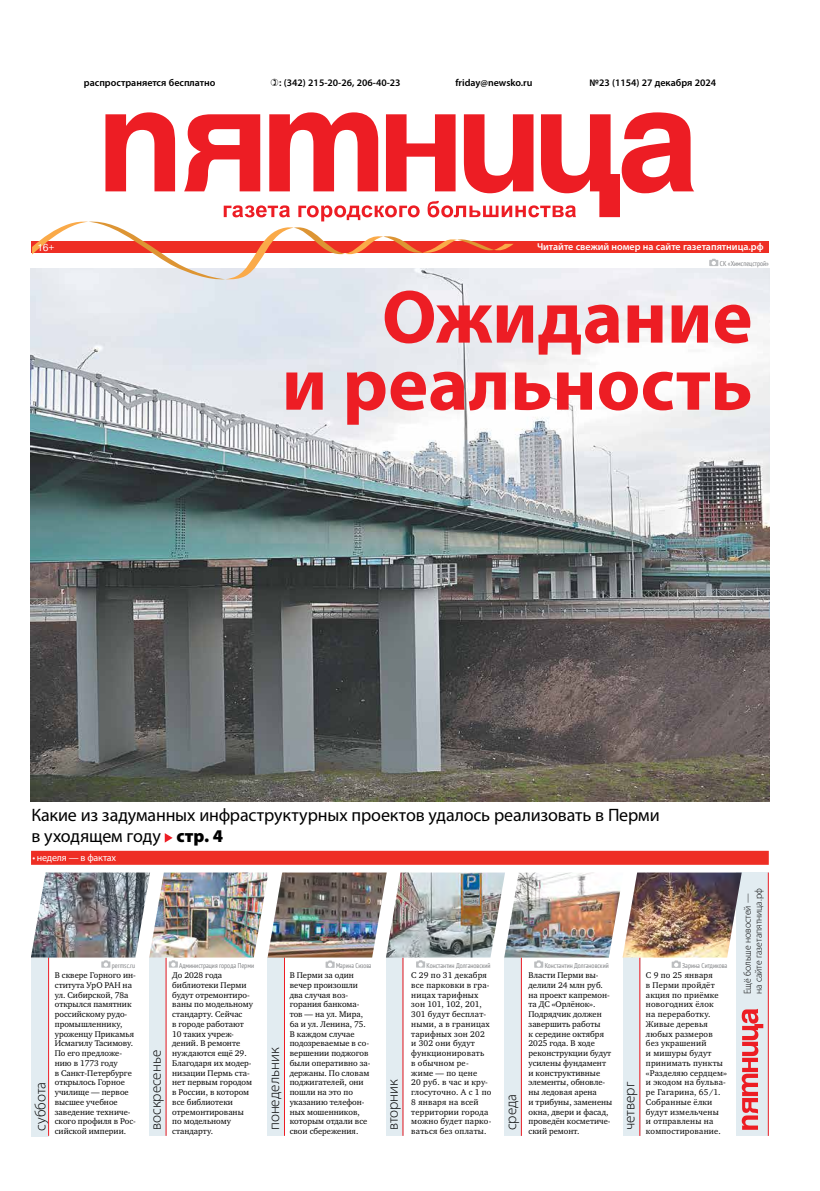
<style>
.page{position:relative;width:820px;height:1191px;background:#fff}
.page>*{position:absolute;margin:0;border:0;box-sizing:border-box;transform-origin:0 0}
.t1{font:700 76px/67px "Myriad Pro";color:#ed1d24;text-align:right}
.t2{font:18px/20.4px "Myriad Pro";letter-spacing:-.01em;color:#000}
.t3{font:300 15px "Myriad Pro";color:#000}
.t4{font:600 10px "Myriad Pro";color:#000}
.t5{font:600 10px "Myriad Pro";color:#fff}
.t6{font:300 10px/11px "Myriad Pro";color:#000}
.t7{font:10px "Myriad Pro";letter-spacing:-.015em;color:#fff}
.t8{font:10px "Pragmatica C";color:#fff}
.t9{font:8.5px/9.7px "Charter C";color:#000}
.t10{font:8.5px/9.7px "Charter C";letter-spacing:.02em;color:#000}
.t11{font:condensed 7px "PT Sans";color:#808285}
.t12{font:condensed 7px "PT Sans";color:#808285;scale:.93 1}
.s1{font-weight:900}
</style>
<div class="page">
<img style="left:31px;top:268px;width:737px;height:533px">
<div style="left:31px;top:242px;width:737px;height:11px;background:#ee2e24"></div>
<svg style="left:105px;top:112px;width:589px;height:105px"></svg>
<svg style="left:165px;top:833px;width:7px;height:9px"></svg>
<svg style="left:101px;top:960px;width:9px;height:7px"></svg>
<svg style="left:169px;top:960px;width:9px;height:7px"></svg>
<svg style="left:325px;top:960px;width:9px;height:8px"></svg>
<svg style="left:416px;top:960px;width:9px;height:7px"></svg>
<svg style="left:534px;top:960px;width:9px;height:7px"></svg>
<svg style="left:671px;top:960px;width:9px;height:8px"></svg>
<div style="left:31px;top:958px;width:17px;height:178px;background:#e2ecf1"></div>
<div style="left:149px;top:957px;width:17px;height:178px;background:#e2ecf1"></div>
<div style="left:268px;top:957px;width:17px;height:178px;background:#e2ecf1"></div>
<div style="left:386px;top:957px;width:17px;height:178px;background:#e2ecf1"></div>
<div style="left:504px;top:957px;width:17px;height:178px;background:#e2ecf1"></div>
<div style="left:623px;top:957px;width:17px;height:178px;background:#e2ecf1"></div>
<div style="left:736px;top:872px;width:32px;height:263px;background:#e2ecf1"></div>
<svg style="left:741px;top:1008px;width:22px;height:121px"></svg>
<hr style="left:48px;top:957px;width:1px;height:178px;background:#ed1d24">
<hr style="left:165px;top:957px;width:1px;height:178px;background:#ed1d24">
<hr style="left:284px;top:957px;width:1px;height:178px;background:#ed1d24">
<hr style="left:402px;top:957px;width:1px;height:178px;background:#ed1d24">
<hr style="left:520px;top:957px;width:1px;height:178px;background:#ed1d24">
<hr style="left:639px;top:957px;width:1px;height:178px;background:#ed1d24">
<hr style="left:767px;top:872px;width:1px;height:263px;background:#ed1d24">
<img style="left:31px;top:872px;width:710px;height:85px">
<div style="left:31px;top:850px;width:737px;height:14px;background:#ee2e24"></div>
<svg style="left:709px;top:259px;width:9px;height:7px"></svg>
<svg style="left:32px;top:201px;width:543px;height:79px"></svg>
<p class="t4" style="left:84px;top:77px;width:133px">распространяется бесплатно</p>
<p class="t4" style="left:279px;top:77px;width:123px">: (342) 215-20-26, 206-40-23</p>
<p class="t4" style="left:455px;top:77px;width:79px">friday@newsko.ru</p>
<p class="t4" style="left:589px;top:77px;width:128px">№23 (1154) 27 декабря 2024</p>
<p class="t8" style="left:37px;top:242px;width:19px">16+</p>
<p class="t5" style="left:536px;top:241px;width:228px">Читайте свежий номер на сайте газетапятница.рф</p>
<p class="t11" style="left:719px;top:259px;width:51px">СК «Химспецстрой»</p>
<h1 class="t1" style="left:282px;top:281px;width:472px">Ожидание<br>и реальность</h1>
<h2 class="t2" style="left:31px;top:804px;width:629px">Какие из задуманных инфраструктурных проектов удалось реализовать в Перми в уходящем году <span class="s1">стр. 4</span></h2>
<p class="t7" style="left:32px;top:851px;width:85px">• неделя — в фактах</p>
<p class="t11" style="left:112px;top:960px;width:25px">permsc.ru</p>
<p class="t11" style="left:179px;top:960px;width:76px">Администрация города Перми</p>
<p class="t12" style="left:336px;top:961px;width:40px">Марина Сизова</p>
<p class="t11" style="left:426px;top:960px;width:66px">Константин Долгановский</p>
<p class="t11" style="left:544px;top:960px;width:66px">Константин Долгановский</p>
<p class="t11" style="left:682px;top:961px;width:47px">Зарина Ситдикова</p>
<p class="t9" style="left:55px;top:970px;width:83px">В сквере Горного ин&shy;ститута УрО РАН на ул. Сибирской, 78а открылся памятник российскому рудо&shy;промышленнику, уроженцу Прикамья<br>Исмагилу Тасимову.<br>По его предложе&shy;нию в 1773 году<br>в Санкт-Петербурге открылось Горное училище — первое высшее учебное заведение техниче&shy;ского профиля в Рос&shy;сийской империи.</p>
<p class="t9" style="left:172px;top:970px;width:82px">До 2028 года библиотеки Перми будут отремонтиро&shy;ваны по модельному стандарту. Сейчас<br>в городе работают<br>10 таких учреж&shy;дений. В ремонте нуждаются ещё 29.<br>Благодаря их модер&shy;низации Пермь ста&shy;нет первым городом в России, в котором все библиотеки отремонтированы по модельному стандарту.</p>
<p class="t9" style="left:289px;top:970px;width:82px">В Перми за один вечер произошли два случая воз&shy;горания банкома&shy;тов — на ул. Мира,<br>6а и ул. Ленина, 75.<br>В каждом случае подозреваемые в со&shy;вершении поджогов были оперативно за&shy;держаны. По словам поджигателей, они пошли на это по указанию телефон&shy;ных мошенников, которым отдали все свои сбережения.</p>
<p class="t10" style="left:411px;top:970px;width:82px">С 29 по 31 декабря все парковки в гра&shy;ницах тарифных зон 101, 102, 201,<br>301 будут бесплат&shy;ными, а в границах тарифных зон 202 и 302 они будут функционировать<br>в обычном ре&shy;жиме — по цене<br>20 руб. в час и кру&shy;глосуточно. А с 1 по<br>8 января на всей территории города можно будет парко&shy;ваться без оплаты.</p>
<p class="t9" style="left:528px;top:970px;width:85px">Власти Перми вы&shy;делили 24 млн руб. на проект капремон&shy;та ДС «Орлёнок».<br>Подрядчик должен завершить работы<br>к середине октября<br>2025 года. В ходе реконструкции будут усилены фундамент и конструктивные элементы, обновле&shy;ны ледовая арена<br>и трибуны, заменены окна, двери и фасад, проведён косметиче&shy;ский ремонт.</p>
<p class="t10" style="left:645px;top:970px;width:82px">С 9 по 25 января<br>в Перми пройдёт акция по приёмке новогодних ёлок<br>на переработку.<br>Живые деревья любых размеров без украшений<br>и мишуры будут принимать пункты «Разделяю сердцем» и экодом на бульва&shy;ре Гагарина, 65/1.<br>Собранные ёлки будут измельчены<br>и отправлены на компостирование.</p>
<h3 class="t3" style="left:147px;top:1130px;width:81px;rotate:-90deg">воскресенье</h3>
<h3 class="t3" style="left:265px;top:1130px;width:84px;rotate:-90deg">понедельник</h3>
<h3 class="t3" style="left:383px;top:1130px;width:53px;rotate:-90deg">вторник</h3>
<h3 class="t3" style="left:620px;top:1130px;width:50px;rotate:-90deg">четверг</h3>
<h3 class="t3" style="left:31px;top:1130px;width:50px;rotate:-90deg">суббота</h3>
<h3 class="t3" style="left:502px;top:1130px;width:38px;rotate:-90deg">среда</h3>
<p class="t6" style="left:741px;top:994px;width:107px;rotate:-90deg">Ещё больше новостей — на сайте газетапятница.рф</p>
</div>
